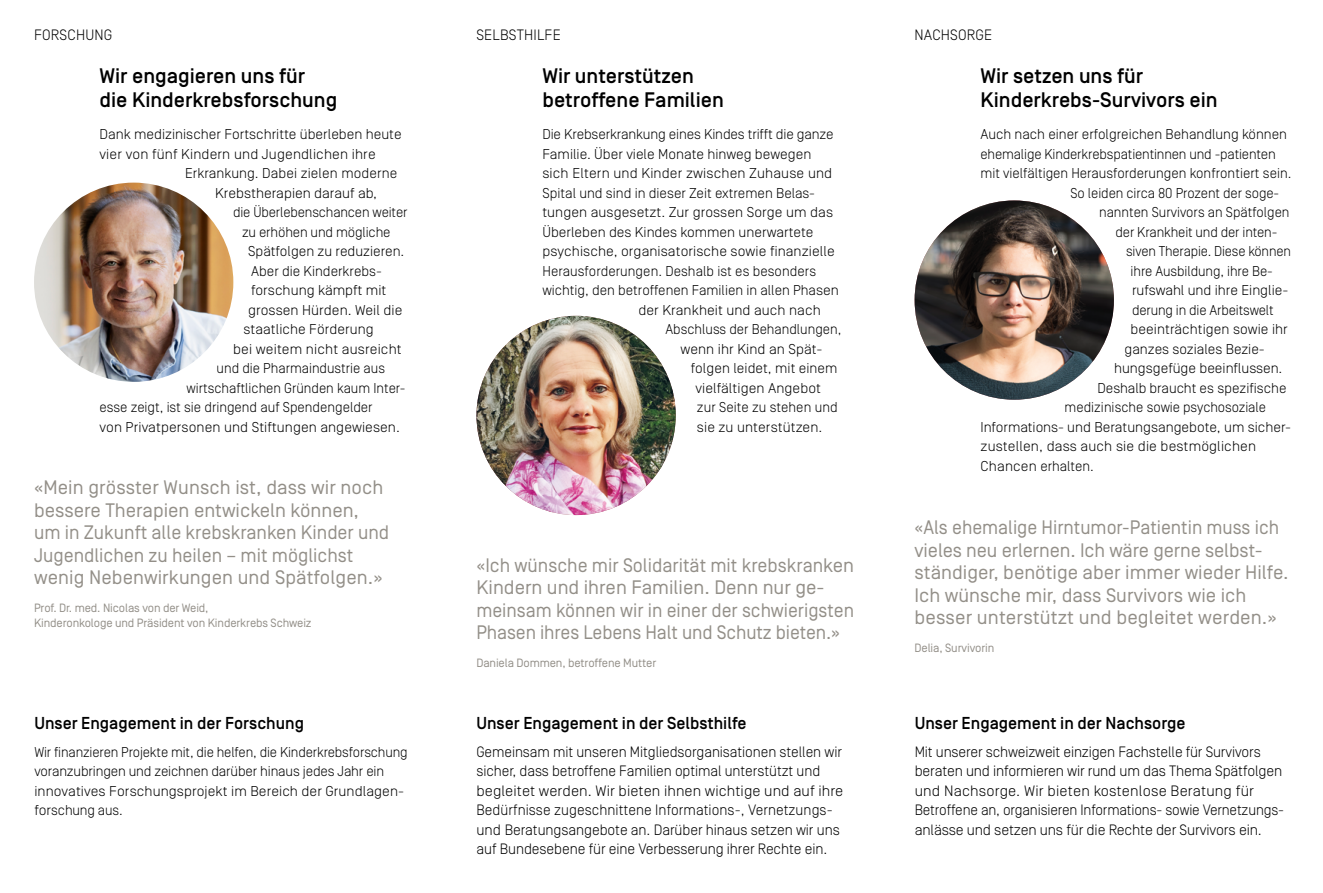
<style>
.page{position:relative;width:1323px;height:893px;background:#fff}
.page>*{position:absolute;margin:0;border:0;box-sizing:border-box;transform-origin:0 0}
.t1{font:500 21px/24px "Simplon BP";color:#000}
.t2{font:19.5px/22.5px "Simplon BP Regular";color:#938f88}
.t3{font:500 17.25px "Simplon BP";color:#000}
.t4{font:300 15px/19.5px "Simplon BP";letter-spacing:-.005em;color:#000}
.t5{font:300 14.25px/19.5px "Simplon BP";color:#000}
.t6{font:300 14.25px "Simplon BP";color:#000;scale:.96 1}
.t7{font:12px/15px "Simplon BP Regular";letter-spacing:-.01em;color:#938f88}
</style>
<div class="page">
<img style="left:34px;top:183px;width:199px;height:199px;border-radius:100px">
<img style="left:476px;top:316px;width:199px;height:199px;border-radius:100px">
<img style="left:914px;top:200px;width:199px;height:200px;border-radius:100px">
<p class="t4" style="left:34px;top:25px;width:80px">FORSCHUNG</p>
<p class="t4" style="left:476px;top:25px;width:86px">SELBSTHILFE</p>
<p class="t4" style="left:914px;top:25px;width:79px">NACHSORGE</p>
<h1 class="t1" style="left:99px;top:64px;width:239px">Wir engagieren uns für die Kinderkrebsforschung</h1>
<p class="t5" style="left:99px;top:124px;width:303px">Dank medizinischer Fortschritte überleben heute</p>
<p class="t5" style="left:99px;top:144px;width:278px">vier von fünf Kindern und Jugendlichen ihre</p>
<p class="t5" style="left:185px;top:163px;width:214px">Erkrankung. Dabei zielen moderne</p>
<p class="t5" style="left:215px;top:183px;width:164px">Krebstherapien darauf ab,</p>
<p class="t5" style="left:233px;top:202px;width:176px">die Überlebenschancen weiter</p>
<p class="t5" style="left:242px;top:222px;width:150px">zu erhöhen und mögliche</p>
<p class="t5" style="left:248px;top:241px;width:158px">Spätfolgen zu reduzieren.</p>
<p class="t5" style="left:251px;top:261px;width:131px">Aber die Kinderkrebs-</p>
<p class="t5" style="left:251px;top:280px;width:137px">forschung kämpft mit</p>
<p class="t5" style="left:248px;top:300px;width:156px">grossen Hürden. Weil die</p>
<p class="t5" style="left:243px;top:319px;width:131px">staatliche Förderung</p>
<p class="t5" style="left:233px;top:339px;width:170px">bei weitem nicht ausreicht</p>
<p class="t5" style="left:216px;top:358px;width:170px">und die Pharmaindustrie aus</p>
<p class="t5" style="left:187px;top:378px;width:220px">wirtschaftlichen Gründen kaum Inter-</p>
<p class="t5" style="left:99px;top:397px;width:274px">esse zeigt, ist sie dringend auf Spendengelder</p>
<p class="t5" style="left:99px;top:417px;width:302px">von Privatpersonen und Stiftungen angewiesen.</p>
<h2 class="t2" style="left:34px;top:476px;width:357px">«Mein grösster Wunsch ist, dass wir noch bessere Therapien entwickeln können, um in Zukunft alle krebskranken Kinder und Jugendlichen zu heilen – mit möglichst wenig Nebenwirkungen und Spätfolgen.»</h2>
<p class="t7" style="left:34px;top:600px;width:279px">Prof. Dr. med. Nicolas von der Weid,<br>Kinderonkologe und Präsident von Kinderkrebs Schweiz</p>
<p class="t3" style="left:34px;top:713px;width:271px">Unser Engagement in der Forschung</p>
<p class="t5" style="left:34px;top:742px;width:375px">Wir finanzieren Projekte mit, die helfen, die Kinderkrebsforschung voranzubringen und zeichnen darüber hinaus jedes Jahr ein innovatives Forschungsprojekt im Bereich der Grundlagen&shy;forschung aus.</p>
<h1 class="t1" style="left:542px;top:64px;width:183px">Wir unterstützen betroffene Familien</h1>
<p class="t5" style="left:542px;top:124px;width:293px">Die Krebserkrankung eines Kindes trifft die ganze</p>
<p class="t5" style="left:542px;top:144px;width:270px">Familie. Über viele Monate hinweg bewegen</p>
<p class="t5" style="left:542px;top:163px;width:291px">sich Eltern und Kinder zwischen Zuhause und</p>
<p class="t5" style="left:542px;top:183px;width:274px">Spital und sind in dieser Zeit extremen Belas-</p>
<p class="t5" style="left:542px;top:202px;width:292px">tungen ausgesetzt. Zur grossen Sorge um das</p>
<p class="t5" style="left:542px;top:222px;width:273px">Überleben des Kindes kommen unerwartete</p>
<p class="t5" style="left:542px;top:241px;width:294px">psychische, organisatorische sowie finanzielle</p>
<p class="t5" style="left:542px;top:261px;width:275px">Herausforderungen. Deshalb ist es besonders</p>
<p class="t5" style="left:542px;top:280px;width:298px">wichtig, den betroffenen Familien in allen Phasen</p>
<p class="t5" style="left:638px;top:300px;width:184px">der Krankheit und auch nach</p>
<p class="t5" style="left:665px;top:319px;width:177px">Abschluss der Behandlungen,</p>
<p class="t5" style="left:680px;top:339px;width:142px">wenn ihr Kind an Spät-</p>
<p class="t5" style="left:691px;top:358px;width:148px">folgen leidet, mit einem</p>
<p class="t5" style="left:695px;top:378px;width:127px">vielfältigen Angebot</p>
<p class="t5" style="left:697px;top:397px;width:142px">zur Seite zu stehen und</p>
<p class="t5" style="left:697px;top:417px;width:127px">sie zu unterstützen.</p>
<h2 class="t2" style="left:476px;top:553px;width:379px">«Ich wünsche mir Solidarität mit krebskranken Kindern und ihren Familien. Denn nur ge&shy;meinsam können wir in einer der schwierigsten Phasen ihres Lebens Halt und Schutz bieten.»</h2>
<p class="t7" style="left:476px;top:655px;width:181px">Daniela Dommen, betroffene Mutter</p>
<p class="t3" style="left:476px;top:713px;width:272px">Unser Engagement in der Selbsthilfe</p>
<p class="t4" style="left:476px;top:741px;width:368px">Gemeinsam mit unseren Mitgliedsorganisationen stellen wir sicher, dass betroffene Familien optimal unterstützt und begleitet werden. Wir bieten ihnen wichtige und auf ihre Bedürfnisse zugeschnittene Informations-, Vernetzungs&shy;und Beratungsangebote an. Darüber hinaus setzen wir uns auf Bundesebene für eine Verbesserung ihrer Rechte ein.</p>
<h1 class="t1" style="left:980px;top:64px;width:239px">Wir setzen uns für<br>Kinderkrebs-Survivors ein</h1>
<p class="t5" style="left:980px;top:124px;width:308px">Auch nach einer erfolgreichen Behandlung können</p>
<p class="t5" style="left:980px;top:144px;width:297px">ehemalige Kinderkrebspatientinnen und -patienten</p>
<p class="t5" style="left:980px;top:163px;width:312px">mit vielfältigen Herausforderungen konfrontiert sein.</p>
<p class="t5" style="left:1070px;top:183px;width:210px">So leiden circa 80 Prozent der soge-</p>
<p class="t5" style="left:1099px;top:202px;width:192px">nannten Survivors an Spät-folgen</p>
<p class="t5" style="left:1115px;top:222px;width:162px">der Krankheit und der inten-</p>
<p class="t6" style="left:1126px;top:243px;width:173px">siven Therapie. Diese können</p>
<p class="t5" style="left:1130px;top:261px;width:144px">ihre Ausbildung, ihre Be-</p>
<p class="t5" style="left:1132px;top:280px;width:158px">rufswahl und ihre Einglie-</p>
<p class="t5" style="left:1132px;top:300px;width:143px">derung in die Arbeitswelt</p>
<p class="t5" style="left:1130px;top:319px;width:159px">beeinträchtigen sowie ihr</p>
<p class="t5" style="left:1124px;top:339px;width:142px">ganzes soziales Bezie-</p>
<p class="t5" style="left:1114px;top:358px;width:170px">hungsgefüge beeinflussen.</p>
<p class="t5" style="left:1097px;top:378px;width:190px">Deshalb braucht es spezifische</p>
<p class="t5" style="left:1064px;top:397px;width:203px">medizinische sowie psychosoziale</p>
<p class="t5" style="left:980px;top:417px;width:312px">Informations- und Beratungsangebote, um sicher-</p>
<p class="t5" style="left:980px;top:436px;width:277px">zustellen, dass auch sie die bestmöglichen</p>
<p class="t5" style="left:980px;top:456px;width:115px">Chancen erhalten.</p>
<h2 class="t2" style="left:914px;top:516px;width:375px">«Als ehemalige Hirntumor-Patientin muss ich vieles neu erlernen. Ich wäre gerne selbst&shy;ständiger, benötige aber immer wieder Hilfe.<br>Ich wünsche mir, dass Survivors wie ich besser unterstützt und begleitet werden.»</h2>
<p class="t7" style="left:914px;top:640px;width:81px">Delia, Survivorin</p>
<p class="t3" style="left:914px;top:713px;width:272px">Unser Engagement in der Nachsorge</p>
<p class="t4" style="left:914px;top:741px;width:369px">Mit unserer schweizweit einzigen Fachstelle für Survivors beraten und informieren wir rund um das Thema Spätfolgen und Nachsorge. Wir bieten kostenlose Beratung für Betroffene an, organisieren Informations- sowie Vernetzungs&shy;anlässe und setzen uns für die Rechte der Survivors ein.</p>
</div>
